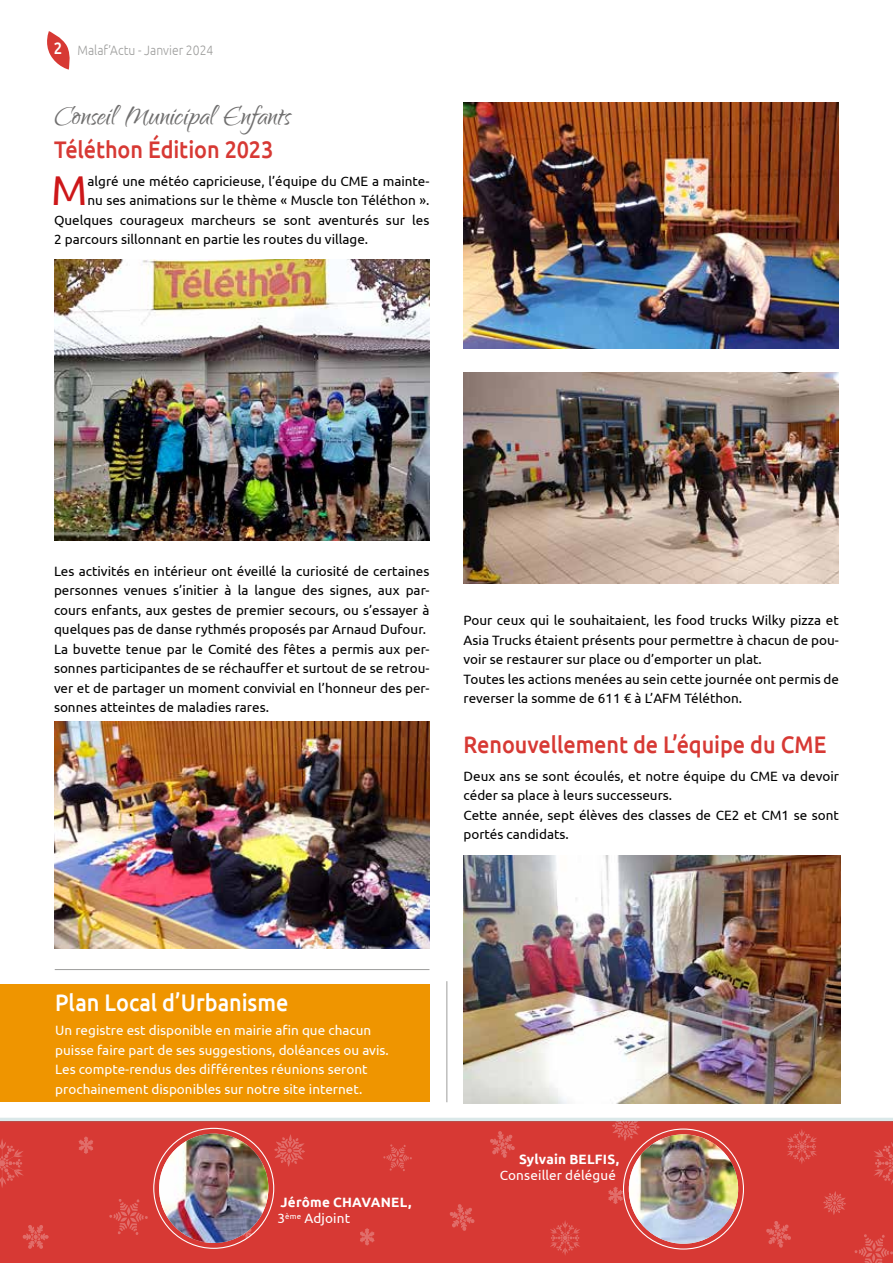
<style>
.page{position:relative;width:893px;height:1263px;background:#fff}
.page>*{position:absolute;margin:0;border:0;box-sizing:border-box;transform-origin:0 0}
.t1{font:41.7px "Ubuntu";color:#cd1719}
.t2{font:34.5px "Qwigley";color:#706f6f}
.t3{font:500 24px "Ubuntu";letter-spacing:-.005em;color:#d73934;scale:.9 1}
.t4{font:500 24px "Ubuntu";color:#fff;scale:.9 1}
.t5{font:13.5px/19.5px "Ubuntu";color:#000}
.t6{font:13.5px/19.5px "Ubuntu";color:#fff}
.t7{font:700 13.5px/16.2px "Ubuntu";letter-spacing:.015em;color:#fff}
.t8{font:300 13.5px "Ubuntu";color:#9d9d9c;scale:.9 1}
.s1{font-weight:500;font-size:16.5px;color:#fff}
.s2{font-weight:400}
</style>
<div class="page">
<svg style="left:47px;top:31px;width:23px;height:39px"></svg>
<div style="left:0;top:1121px;width:893px;height:142px;background:#d73934"></div>
<svg style="left:874px;top:1142px;width:19px;height:43px"></svg>
<svg style="left:0;top:1139px;width:23px;height:49px"></svg>
<svg style="left:787px;top:1129px;width:30px;height:35px"></svg>
<svg style="left:550px;top:1220px;width:30px;height:35px"></svg>
<svg style="left:274px;top:1134px;width:31px;height:33px"></svg>
<svg style="left:823px;top:1191px;width:23px;height:24px"></svg>
<svg style="left:612px;top:1124px;width:28px;height:17px"></svg>
<svg style="left:109px;top:1199px;width:39px;height:36px"></svg>
<svg style="left:383px;top:1144px;width:29px;height:27px"></svg>
<svg style="left:450px;top:1204px;width:25px;height:27px"></svg>
<svg style="left:490px;top:1131px;width:25px;height:27px"></svg>
<svg style="left:766px;top:1221px;width:25px;height:27px"></svg>
<svg style="left:360px;top:1228px;width:15px;height:18px"></svg>
<svg style="left:608px;top:1187px;width:15px;height:17px"></svg>
<svg style="left:22px;top:1225px;width:27px;height:24px"></svg>
<svg style="left:78px;top:1136px;width:15px;height:18px"></svg>
<svg style="left:854px;top:1234px;width:39px;height:29px"></svg>
<svg style="left:242px;top:1228px;width:10px;height:10px"></svg>
<svg style="left:0;top:1042px;width:893px;height:82px"></svg>
<hr style="left:55px;top:969px;width:374px;height:1px;background:#9d9d9c">
<div style="left:0;top:984px;width:430px;height:118px;background:#ef9500"></div>
<hr style="left:446px;top:981px;width:1px;height:121px;background:#9d9d9c">
<img style="left:629px;top:1134px;width:109px;height:110px;border-radius:55px">
<img style="left:159px;top:1134px;width:109px;height:109px;border-radius:55px">
<img style="left:54px;top:259px;width:375px;height:282px">
<img style="left:54px;top:722px;width:375px;height:227px">
<img style="left:463px;top:102px;width:376px;height:247px">
<img style="left:463px;top:373px;width:376px;height:210px">
<img style="left:463px;top:856px;width:377px;height:247px">
<p class="t8" style="left:54px;top:42px;width:179px"><span class="s1">2</span> Malaf’Actu - Janvier 2024</p>
<h2 class="t2" style="left:54px;top:98px;width:239px">Conseil Municipal Enfants</h2>
<h3 class="t3" style="left:54px;top:134px;width:245px">Téléthon Édition 2023</h3>
<h1 class="t1" style="left:51px;top:165px;width:38px">M</h1>
<p class="t5" style="left:87px;top:171px;width:343px">algré une météo capricieuse, l’équipe du CME a mainte-</p>
<p class="t5" style="left:87px;top:190px;width:343px">nu ses animations sur le thème « Muscle ton Téléthon ».</p>
<p class="t5" style="left:54px;top:210px;width:377px">Quelques courageux marcheurs se sont aventurés sur les</p>
<p class="t5" style="left:54px;top:229px;width:316px">2 parcours sillonnant en partie les routes du village.</p>
<p class="t5" style="left:54px;top:561px;width:377px">Les activités en intérieur ont éveillé la curiosité de certaines personnes venues s’initier à la langue des signes, aux par&shy;cours enfants, aux gestes de premier secours, ou s’essayer à quelques pas de danse rythmés proposés par Arnaud Dufour.<br>La buvette tenue par le Comité des fêtes a permis aux per&shy;sonnes participantes de se réchauffer et surtout de se retrou&shy;ver et de partager un moment convivial en l’honneur des per&shy;sonnes atteintes de maladies rares.</p>
<p class="t5" style="left:463px;top:610px;width:377px">Pour ceux qui le souhaitaient, les food trucks Wilky pizza et Asia Trucks étaient présents pour permettre à chacun de pou&shy;voir se restaurer sur place ou d’emporter un plat.<br>Toutes les actions menées au sein cette journée ont permis de reverser la somme de 611 € à L’AFM Téléthon.</p>
<h3 class="t3" style="left:463px;top:729px;width:405px">Renouvellement de L’équipe du CME</h3>
<p class="t5" style="left:463px;top:766px;width:377px">Deux ans se sont écoulés, et notre équipe du CME va devoir céder sa place à leurs successeurs.<br>Cette année, sept élèves des classes de CE2 et CM1 se sont portés candidats.</p>
<h3 class="t4" style="left:55px;top:988px;width:261px">Plan Local d’Urbanisme</h3>
<p class="t6" style="left:55px;top:1020px;width:335px">Un registre est disponible en mairie afin que chacun puisse faire part de ses suggestions, doléances ou avis.<br>Les compte-rendus des différentes réunions seront prochainement disponibles sur notre site internet.</p>
<p class="t7" style="left:278px;top:1194px;width:135px">Jérôme CHAVANEL,<br><span class="s2">3</span><sup>ème</sup> <span class="s2">Adjoint</span></p>
<p class="t7" style="left:519px;top:1151px;width:102px">Sylvain BELFIS,</p>
<p class="t6" style="left:500px;top:1165px;width:118px">Conseiller délégué</p>
</div>
